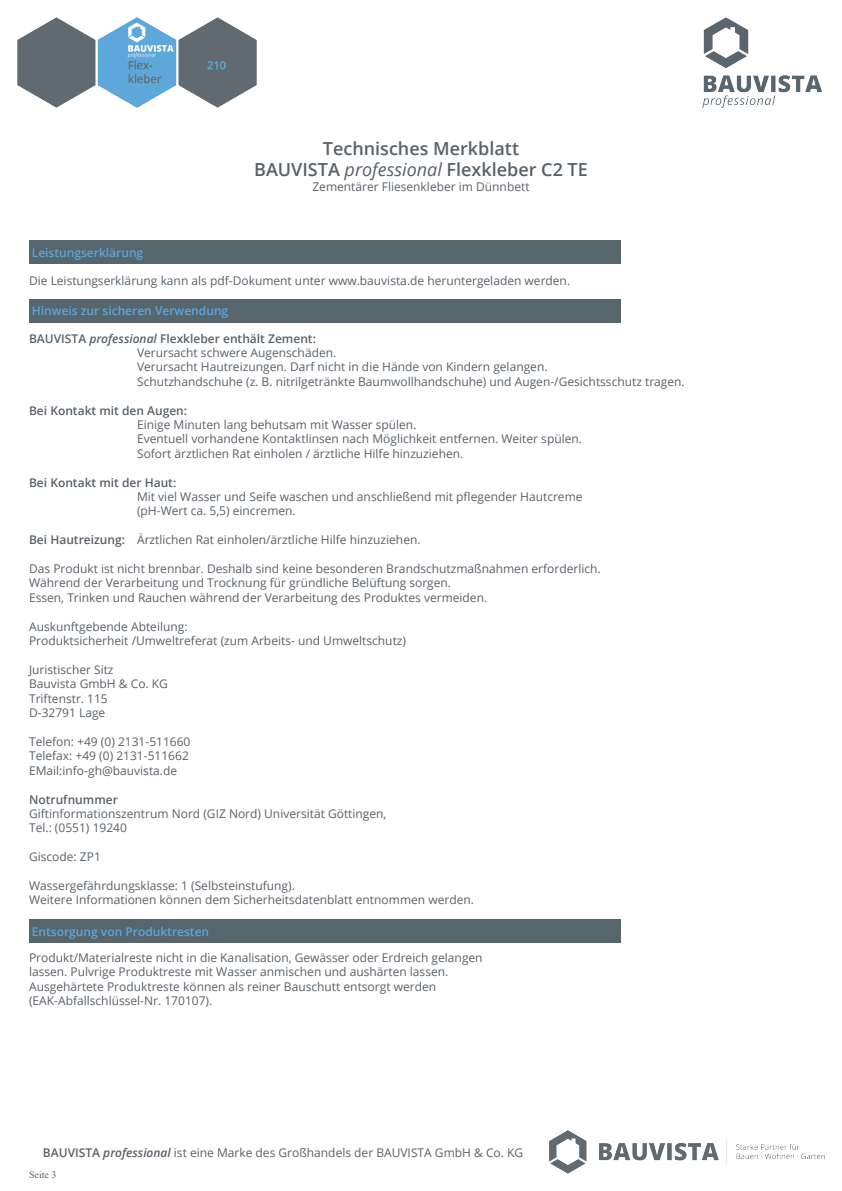
<style>
.page{position:relative;width:842px;height:1191px;background:#fff}
.page>*{position:absolute;margin:0;border:0;box-sizing:border-box;transform-origin:0 0}
.t1{font:600 18px/21.6px "Open Sans";color:#596168;text-align:center}
.t2{font:12px/14.4px "Open Sans";color:#596168}
.t3{font:600 12px "Open Sans";color:#5ca6db}
.t4{font:600 12px "Open Sans";color:#596168}
.t5{font:10px "Times New Roman";color:#596168}
.s1{font-weight:400;font-style:italic}
.s2{font-weight:600}
.s3{font-weight:600;font-style:italic}
</style>
<div class="page">
<img style="left:549px;top:1130px;width:275px;height:44px">
<img style="left:702px;top:17px;width:120px;height:91px">
<img style="left:17px;top:17px;width:240px;height:91px">
<div style="left:29px;top:240px;width:592px;height:24px;background:#57656d"></div>
<div style="left:29px;top:919px;width:592px;height:24px;background:#57656d"></div>
<div style="left:29px;top:299px;width:592px;height:23px;background:#57656d"></div>
<p class="t3" style="left:32px;top:244px;width:113px">Leistungserklärung</p>
<h1 class="t1" style="left:254px;top:137px;width:335px">Technisches Merkblatt<br>BAUVISTA <span class="s1">professional</span> Flexkleber C2 TE</h1>
<p class="t2" style="left:312px;top:179px;width:219px">Zementärer Fliesenkleber im Dünnbett</p>
<p class="t2" style="left:29px;top:273px;width:543px">Die Leistungserklärung kann als pdf-Dokument unter www.bauvista.de heruntergeladen werden.</p>
<p class="t3" style="left:32px;top:303px;width:198px">Hinweis zur sicheren Verwendung</p>
<p class="t2" style="left:137px;top:331px;width:549px;text-indent:-108px"><span class="s2">BAUVISTA</span> <span class="s3">professional</span> <span class="s2">Flexkleber enthält Zement:<br></span>Verursacht schwere Augenschäden.<br>Verursacht Hautreizungen. Darf nicht in die Hände von Kindern gelangen.<br>Schutzhandschuhe (z. B. nitrilgetränkte Baumwollhandschuhe) und Augen-/Gesichtsschutz tragen.</p>
<p class="t4" style="left:29px;top:402px;width:160px">Bei Kontakt mit den Augen:</p>
<p class="t2" style="left:137px;top:417px;width:446px">Einige Minuten lang behutsam mit Wasser spülen.<br>Eventuell vorhandene Kontaktlinsen nach Möglichkeit entfernen. Weiter spülen.<br>Sofort ärztlichen Rat einholen / ärztliche Hilfe hinzuziehen.</p>
<p class="t4" style="left:29px;top:474px;width:149px">Bei Kontakt mit der Haut:</p>
<p class="t2" style="left:137px;top:489px;width:447px">Mit viel Wasser und Seife waschen und anschließend mit pflegender Hautcreme (pH-Wert ca. 5,5) eincremen.</p>
<p class="t2" style="left:29px;top:532px;width:393px"><span class="s2">Bei Hautreizung:</span> Ärztlichen Rat einholen/ärztliche Hilfe hinzuziehen.</p>
<p class="t2" style="left:29px;top:561px;width:573px">Das Produkt ist nicht brennbar. Deshalb sind keine besonderen Brandschutzmaßnahmen erforderlich.<br>Während der Verarbeitung und Trocknung für gründliche Belüftung sorgen.<br>Essen, Trinken und Rauchen während der Verarbeitung des Produktes vermeiden.</p>
<p class="t2" style="left:29px;top:619px;width:378px">Auskunftgebende Abteilung:<br>Produktsicherheit /Umweltreferat (zum Arbeits- und Umweltschutz)</p>
<p class="t2" style="left:29px;top:662px;width:140px">Juristischer Sitz<br>Bauvista GmbH &amp; Co. KG<br>Triftenstr. 115<br>D-32791 Lage</p>
<p class="t2" style="left:29px;top:734px;width:163px">Telefon: +49 (0) 2131-511660<br>Telefax: +49 (0) 2131-511662<br>EMail:info-gh@bauvista.de</p>
<p class="t4" style="left:29px;top:791px;width:90px">Notrufnummer</p>
<p class="t2" style="left:29px;top:806px;width:359px">Giftinformationszentrum Nord (GIZ Nord) Universität Göttingen,<br>Tel.: (0551) 19240</p>
<p class="t2" style="left:29px;top:849px;width:73px">Giscode: ZP1</p>
<p class="t2" style="left:29px;top:878px;width:446px">Wassergefährdungsklasse: 1 (Selbsteinstufung).<br>Weitere Informationen können dem Sicherheitsdatenblatt entnommen werden.</p>
<p class="t3" style="left:32px;top:923px;width:179px">Entsorgung von Produktresten</p>
<p class="t2" style="left:29px;top:950px;width:455px">Produkt/Materialreste nicht in die Kanalisation, Gewässer oder Erdreich gelangen lassen. Pulvrige Produktreste mit Wasser anmischen und aushärten lassen.<br>Ausgehärtete Produktreste können als reiner Bauschutt entsorgt werden (EAK-Abfallschlüssel-Nr. 170107).</p>
<p class="t2" style="left:43px;top:1144px;width:482px"><span class="s2">BAUVISTA</span> <span class="s3">professional</span> ist eine Marke des Großhandels der BAUVISTA GmbH &amp; Co. KG</p>
<p class="t5" style="left:29px;top:1167px;width:29px">Seite 3</p>
</div>
